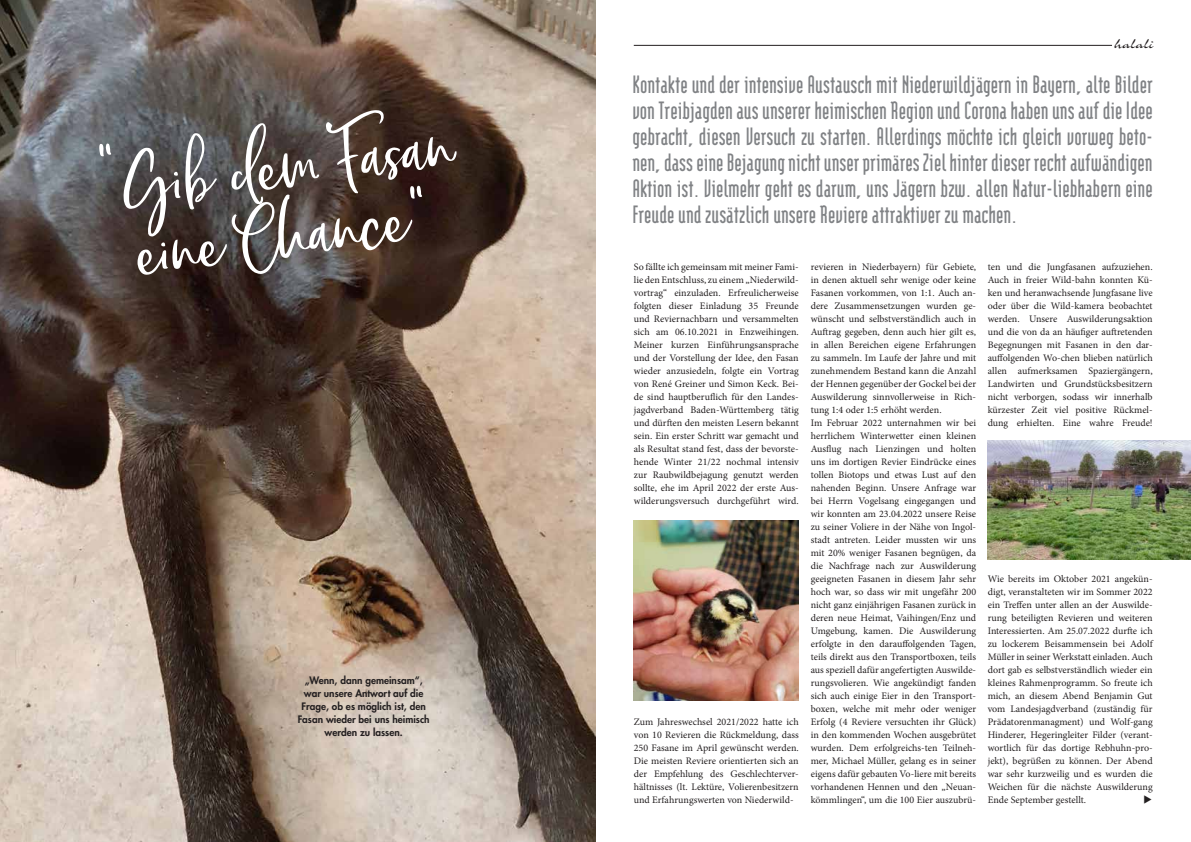
<style>
.page{position:relative;width:1191px;height:842px;background:#fff}
.page>*{position:absolute;margin:0;border:0;box-sizing:border-box;transform-origin:0 0}
.t1{font:106.4px "Chinup Buttercup";color:#fff}
.t2{font:700 30px/26px "Modular";color:#808285;text-align:justify}
.t3{font:18px "Charme";color:#231f20}
.t4{font:10px/13px "Minion Pro";color:#231f20;text-align:justify}
.t5{font:800 10px/13px "Futura Std";color:#231f20;text-align:center}
</style>
<div class="page">
<hr style="left:634px;top:45px;width:478px;height:1px;background:#231f20">
<img style="left:0;top:0;width:595px;height:842px">
<img style="left:633px;top:520px;width:165px;height:181px">
<img style="left:987px;top:441px;width:204px;height:119px">
<h1 class="t1" style="left:89px;top:134px;width:359px;rotate:-8deg">"Gib dem Fasan</h1>
<h1 class="t1" style="left:127px;top:198px;width:302px;rotate:-8deg">eine Chance"</h1>
<p class="t5" style="left:298px;top:674px;width:133px">„Wenn, dann gemeinsam“, war unsere Antwort auf die<br>Frage, ob es möglich ist, den<br>Fasan wieder bei uns heimisch werden zu lassen.</p>
<h3 class="t3" style="left:1114px;top:35px;width:41px">halali</h3>
<p class="t2" style="left:632px;top:71px;width:522px">Kontakte und der intensive Austausch mit Niederwildjägern in Bayern, alte Bilder von Treibjagden aus unserer heimischen Region und Corona haben uns auf die Idee gebracht, diesen Versuch zu starten. Allerdings möchte ich gleich vorweg beto&shy;nen, dass eine Bejagung nicht unser primäres Ziel hinter dieser recht aufwändigen Aktion ist. Vielmehr geht es darum, uns Jägern bzw. allen Natur-liebhabern eine Freude und zusätzlich unsere Reviere attraktiver zu machen.</p>
<p class="t4" style="left:634px;top:260px;width:166px">So fällte ich gemeinsam mit meiner Fami&shy;lie den Entschluss, zu einem „Niederwild&shy;vortrag“ einzuladen. Erfreulicherweise folgten dieser Einladung 35 Freunde und Reviernachbarn und versammelten sich am 06.10.2021 in Enzweihingen.<br>Meiner kurzen Einführungsansprache und der Vorstellung der Idee, den Fasan wieder anzusiedeln, folgte ein Vortrag von René Greiner und Simon Keck. Bei&shy;de sind hauptberuflich für den Landes&shy;jagdverband Baden-Württemberg tätig und dürften den meisten Lesern bekannt sein. Ein erster Schritt war gemacht und als Resultat stand fest, dass der bevorste&shy;hende Winter 21/22 nochmal intensiv zur Raubwildbejagung genutzt werden sollte, ehe im April 2022 der erste Aus&shy;wilderungsversuch durchgeführt wird.</p>
<p class="t4" style="left:810px;top:260px;width:167px;text-align:left">revieren in Niederbayern) für Gebiete, in denen aktuell sehr wenige oder keine Fasanen vorkommen, von 1:1. Auch an&shy;dere Zusammensetzungen wurden ge&shy;wünscht und selbstverständlich auch in Auftrag gegeben, denn auch hier gilt es, in allen Bereichen eigene Erfahrungen zu sammeln. Im Laufe der Jahre und mit zunehmendem Bestand kann die Anzahl der Hennen gegenüber der Gockel bei der Auswilderung sinnvollerweise in Rich&shy;tung 1:4 oder 1:5 erhöht werden.<br>Im Februar 2022 unternahmen wir bei herrlichem Winterwetter einen kleinen Ausflug nach Lienzingen und holten uns im dortigen Revier Eindrücke eines tollen Biotops und etwas Lust auf den nahenden Beginn. Unsere Anfrage war bei Herrn Vogelsang eingegangen und wir konnten am 23.04.2022 unsere Reise zu seiner Voliere in der Nähe von Ingol&shy;stadt antreten. Leider mussten wir uns mit 20% weniger Fasanen begnügen, da die Nachfrage nach zur Auswilderung geeigneten Fasanen in diesem Jahr sehr hoch war, so dass wir mit ungefähr 200 nicht ganz einjährigen Fasanen zurück in deren neue Heimat, Vaihingen/Enz und Umgebung, kamen. Die Auswilderung erfolgte in den darauffolgenden Tagen, teils direkt aus den Transportboxen, teils aus speziell dafür angefertigten Auswilde&shy;rungsvolieren. Wie angekündigt fanden sich auch einige Eier in den Transport&shy;boxen, welche mit mehr oder weniger Erfolg (4 Reviere versuchten ihr Glück) in den kommenden Wochen ausgebrütet wurden. Dem erfolgreichs-ten Teilneh&shy;mer, Michael Müller, gelang es in seiner eigens dafür gebauten Vo-liere mit bereits vorhandenen Hennen und den „Neuan&shy;kömmlingen“, um die 100 Eier auszubrü-</p>
<p class="t4" style="left:987px;top:260px;width:166px">ten und die Jungfasanen aufzuziehen.<br>Auch in freier Wild-bahn konnten Kü&shy;ken und heranwachsende Jungfasane live oder über die Wild-kamera beobachtet werden. Unsere Auswilderungsaktion und die von da an häufiger auftretenden Begegnungen mit Fasanen in den dar&shy;auffolgenden Wo-chen blieben natürlich allen aufmerksamen Spaziergängern, Landwirten und Grundstücksbesitzern nicht verborgen, sodass wir innerhalb kürzester Zeit viel positive Rückmel&shy;dung erhielten. Eine wahre Freude!</p>
<p class="t4" style="left:987px;top:572px;width:166px">Wie bereits im Oktober 2021 angekün&shy;digt, veranstalteten wir im Sommer 2022 ein Treffen unter allen an der Auswilde&shy;rung beteiligten Revieren und weiteren Interessierten. Am 25.07.2022 durfte ich zu lockerem Beisammensein bei Adolf Müller in seiner Werkstatt einladen. Auch dort gab es selbstverständlich wieder ein kleines Rahmenprogramm. So freute ich mich, an diesem Abend Benjamin Gut vom Landesjagdverband (zuständig für Prädatorenmanagment) und Wolf-gang Hinderer, Hegeringleiter Filder (verant&shy;wortlich für das dortige Rebhuhn-pro&shy;jekt), begrüßen zu können. Der Abend war sehr kurzweilig und es wurden die Weichen für die nächste Auswilderung Ende September gestellt.</p>
<p class="t4" style="left:634px;top:715px;width:166px">Zum Jahreswechsel 2021/2022 hatte ich von 10 Revieren die Rückmeldung, dass 250 Fasane im April gewünscht werden.<br>Die meisten Reviere orientierten sich an der Empfehlung des Geschlechterver&shy;hältnisses (lt. Lektüre, Volierenbesitzern und Erfahrungswerten von Niederwild-</p>
</div>
